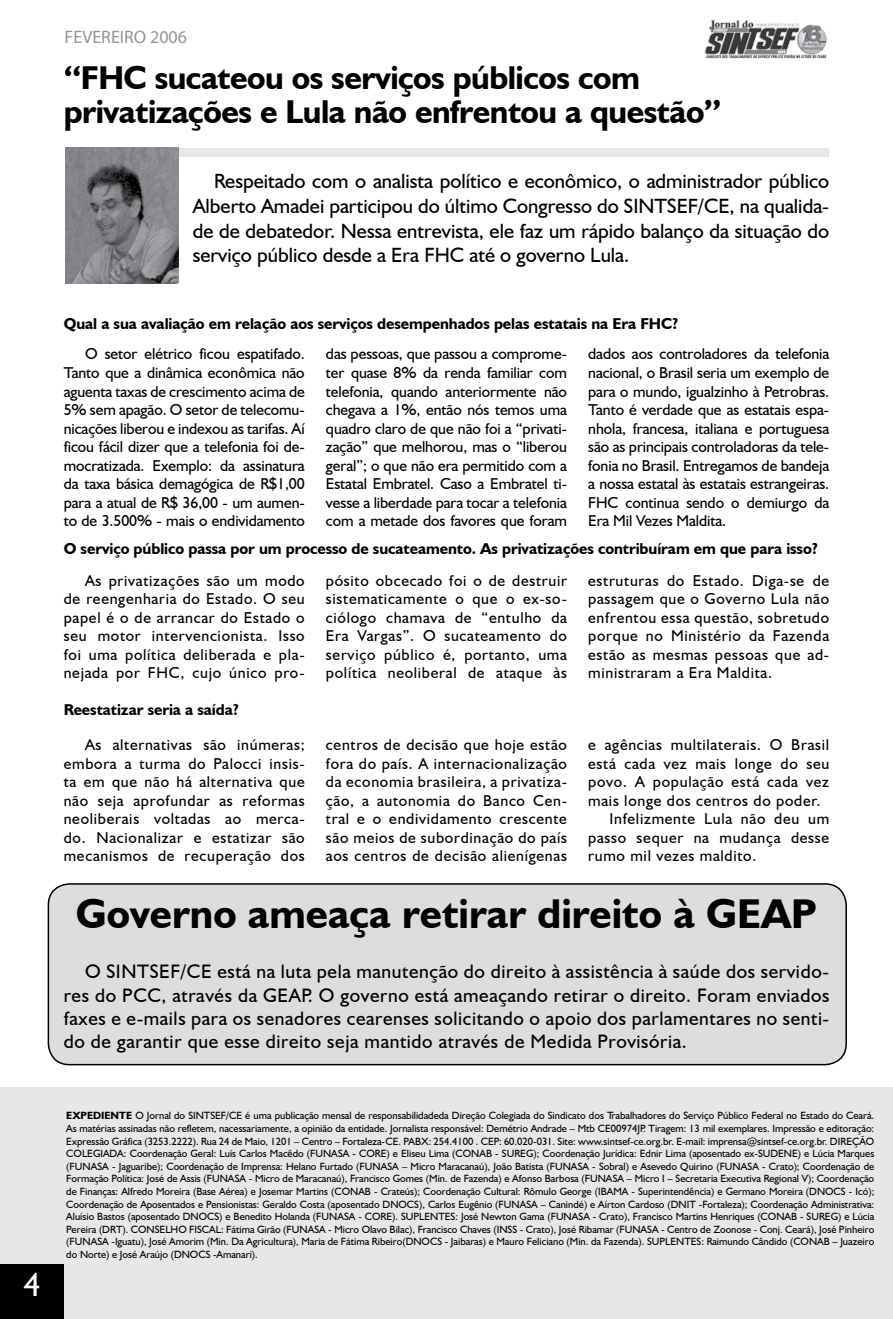
<style>
.page{position:relative;width:893px;height:1319px;background:#fff}
.page>*{position:absolute;margin:0;border:0;box-sizing:border-box;transform-origin:0 0}
.t1{font:700 41.7px "Humanist 521 BT";color:#000}
.t2{font:700 33px/34.3px "Humanist 521 BT";letter-spacing:-.015em;color:#000}
.t3{font:20.7px/24.8px "Humanist 521 BT";color:#000;text-align:justify}
.t4{font:19.5px/23.4px "Humanist 521 BT";letter-spacing:.03em;color:#000;text-align:justify}
.t5{font:18px "Myriad Pro";color:#939598}
.t6{font:15.75px/18.6px "Humanist 521 BT";letter-spacing:.045em;color:#000;text-align:justify}
.t7{font:700 15.75px "Humanist 521 BT";letter-spacing:-.005em;color:#000}
.t8{font:10.5px/12.6px "Humanist 521 BT";color:#000;text-align:justify}
.s1{font-weight:700}
</style>
<div class="page">
<div style="left:48px;top:883px;width:798px;height:181px;background:#dcddde;border-radius:21px"></div>
<div style="left:48px;top:883px;width:799px;height:182px;border:2px solid #000;border-radius:21px"></div>
<div style="left:173px;top:148px;width:656px;height:8px;background:#e6e7e8"></div>
<img style="left:65px;top:148px;width:113px;height:136px">
<div style="left:0;top:1087px;width:893px;height:231px;background:#e6e7e8"></div>
<img style="left:704px;top:19px;width:123px;height:40px">
<div style="left:0;top:1264px;width:64px;height:54px;background:#000"></div>
<p class="t5" style="left:65px;top:25px;width:124px">FEVEREIRO 2006</p>
<h2 class="t2" style="left:64px;top:60px;width:659px">“FHC sucateou os serviços públicos com privatizações e Lula não enfrentou a questão”</h2>
<p class="t3" style="left:193px;top:168px;width:638px;text-indent:21px">Respeitado com o analista político e econômico, o administrador público Alberto Amadei participou do último Congresso do SINTSEF/CE, na qualida&shy;de de debatedor. Nessa entrevista, ele faz um rápido balanço da situação do serviço público desde a Era FHC até o governo Lula.</p>
<p class="t7" style="left:64px;top:314px;width:616px">Qual a sua avaliação em relação aos serviços desempenhados pelas estatais na Era FHC?</p>
<p class="t6" style="left:64px;top:344px;width:243px;text-indent:21px">O setor elétrico ficou espatifado.<br>Tanto que a dinâmica econômica não aguenta taxas de crescimento acima de 5% sem apagão. O setor de telecomu&shy;nicações liberou e indexou as tarifas. Aí ficou fácil dizer que a telefonia foi de&shy;mocratizada. Exemplo: da assinatura da taxa básica demagógica de R$1,00 para a atual de R$ 36,00 - um aumen&shy;to de 3.500% - mais o endividamento</p>
<p class="t6" style="left:326px;top:344px;width:243px">das pessoas, que passou a comprome&shy;ter quase 8% da renda familiar com telefonia, quando anteriormente não chegava a 1%, então nós temos uma quadro claro de que não foi a “privati&shy;zação” que melhorou, mas o “liberou geral”; o que não era permitido com a Estatal Embratel. Caso a Embratel ti&shy;vesse a liberdade para tocar a telefonia com a metade dos favores que foram</p>
<p class="t6" style="left:588px;top:344px;width:243px">dados aos controladores da telefonia nacional, o Brasil seria um exemplo de para o mundo, igualzinho à Petrobras.<br>Tanto é verdade que as estatais espa&shy;nhola, francesa, italiana e portuguesa são as principais controladoras da tele&shy;fonia no Brasil. Entregamos de bandeja a nossa estatal às estatais estrangeiras.<br>FHC continua sendo o demiurgo da Era Mil Vezes Maldita.</p>
<p class="t7" style="left:64px;top:538px;width:756px">O serviço público passa por um processo de sucateamento. As privatizações contribuíram em que para isso?</p>
<p class="t6" style="left:64px;top:570px;width:242px;text-indent:21px">As privatizações são um modo de reengenharia do Estado. O seu papel é o de arrancar do Estado o seu motor intervencionista. Isso foi uma política deliberada e pla&shy;nejada por FHC, cujo único pro-</p>
<p class="t6" style="left:326px;top:570px;width:243px">pósito obcecado foi o de destruir sistematicamente o que o ex-so&shy;ciólogo chamava de “entulho da Era Vargas”. O sucateamento do serviço público é, portanto, uma política neoliberal de ataque às</p>
<p class="t6" style="left:588px;top:570px;width:243px">estruturas do Estado. Diga-se de passagem que o Governo Lula não enfrentou essa questão, sobretudo porque no Ministério da Fazenda estão as mesmas pessoas que ad&shy;ministraram a Era Maldita.</p>
<p class="t7" style="left:64px;top:699px;width:177px">Reestatizar seria a saída?</p>
<p class="t6" style="left:64px;top:735px;width:242px;text-indent:21px">As alternativas são inúmeras; embora a turma do Palocci insis&shy;ta em que não há alternativa que não seja aprofundar as reformas neoliberais voltadas ao merca&shy;do. Nacionalizar e estatizar são mecanismos de recuperação dos</p>
<p class="t6" style="left:326px;top:735px;width:243px">centros de decisão que hoje estão fora do país. A internacionalização da economia brasileira, a privatiza&shy;ção, a autonomia do Banco Cen&shy;tral e o endividamento crescente são meios de subordinação do país aos centros de decisão alienígenas</p>
<p class="t6" style="left:588px;top:735px;width:243px">e agências multilaterais. O Brasil</p>
<p class="t6" style="left:588px;top:753px;width:243px">está cada vez mais longe do seu</p>
<p class="t6" style="left:588px;top:772px;width:242px">povo. A população está cada vez</p>
<p class="t6" style="left:588px;top:790px;width:234px">mais longe dos centros do poder.</p>
<p class="t6" style="left:609px;top:809px;width:221px">Infelizmente Lula não deu um</p>
<p class="t6" style="left:588px;top:827px;width:242px">passo sequer na mudança desse</p>
<p class="t6" style="left:588px;top:846px;width:170px">rumo mil vezes maldito.</p>
<h1 class="t1" style="left:76px;top:887px;width:742px">Governo ameaça retirar direito à GEAP</h1>
<p class="t4" style="left:64px;top:959px;width:767px;text-indent:21px">O SINTSEF/CE está na luta pela manutenção do direito à assistência à saúde dos servido&shy;res do PCC, através da GEAP. O governo está ameaçando retirar o direito. Foram enviados faxes e e-mails para os senadores cearenses solicitando o apoio dos parlamentares no senti&shy;do de garantir que esse direito seja mantido através de Medida Provisória.</p>
<p class="t8" style="left:66px;top:1109px;width:809px"><span class="s1">EXPEDIENTE</span> O Jornal do SINTSEF/CE é uma publicação mensal de responsabilidadeda Direção Colegiada do Sindicato dos Trabalhadores do Serviço Público Federal no Estado do Ceará.<br>As matérias assinadas não refletem, nacessariamente, a opinião da entidade. Jornalista responsável: Demétrio Andrade – Mtb CE00974JP. Tiragem: 13 mil exemplares. Impressão e editoração:<br>Expressão Gráfica (3253.2222). Rua 24 de Maio, 1201 – Centro – Fortaleza-CE. PABX: 254.4100 . CEP: 60.020-031. Site: www.sintsef-ce.org.br. E-mail: imprensa@sintsef-ce.org.br. DIREÇÃO COLEGIADA: Coordenação Geral: Luís Carlos Macêdo (FUNASA - CORE) e Eliseu Lima (CONAB - SUREG); Coordenação Jurídica: Ednir Lima (aposentado ex-SUDENE) e Lúcia Marques (FUNASA - Jaguaribe); Coordenação de Imprensa: Helano Furtado (FUNASA – Micro Maracanaú), João Batista (FUNASA - Sobral) e Asevedo Quirino (FUNASA - Crato); Coordenação de Formação Política: José de Assis (FUNASA - Micro de Maracanaú), Francisco Gomes (Min. de Fazenda) e Afonso Barbosa (FUNASA – Micro I – Secretaria Executiva Regional V); Coordenação de Finanças: Alfredo Moreira (Base Aérea) e Josemar Martins (CONAB - Crateús); Coordenação Cultural: Rômulo George (IBAMA - Superintendência) e Germano Moreira (DNOCS - Icó); Coordenação de Aposentados e Pensionistas: Geraldo Costa (aposentado DNOCS), Carlos Eugênio (FUNASA – Canindé) e Aírton Cardoso (DNIT -Fortaleza); Coordenação Administrativa:<br>Aluísio Bastos (aposentado DNOCS) e Benedito Holanda (FUNASA - CORE). SUPLENTES: José Newton Gama (FUNASA - Crato), Francisco Martins Henriques (CONAB - SUREG) e Lúcia Pereira (DRT). CONSELHO FISCAL: Fátima Girão (FUNASA - Micro Olavo Bilac), Francisco Chaves (INSS - Crato), José Ribamar (FUNASA - Centro de Zoonose - Conj. Ceará), José Pinheiro (FUNASA -Iguatu), José Amorim (Min. Da Agricultura), Maria de Fátima Ribeiro(DNOCS - Jaibaras) e Mauro Feliciano (Min. da Fazenda). SUPLENTES: Raimundo Cândido (CONAB – Juazeiro do Norte) e José Araújo (DNOCS -Amanari).</p>
</div>
